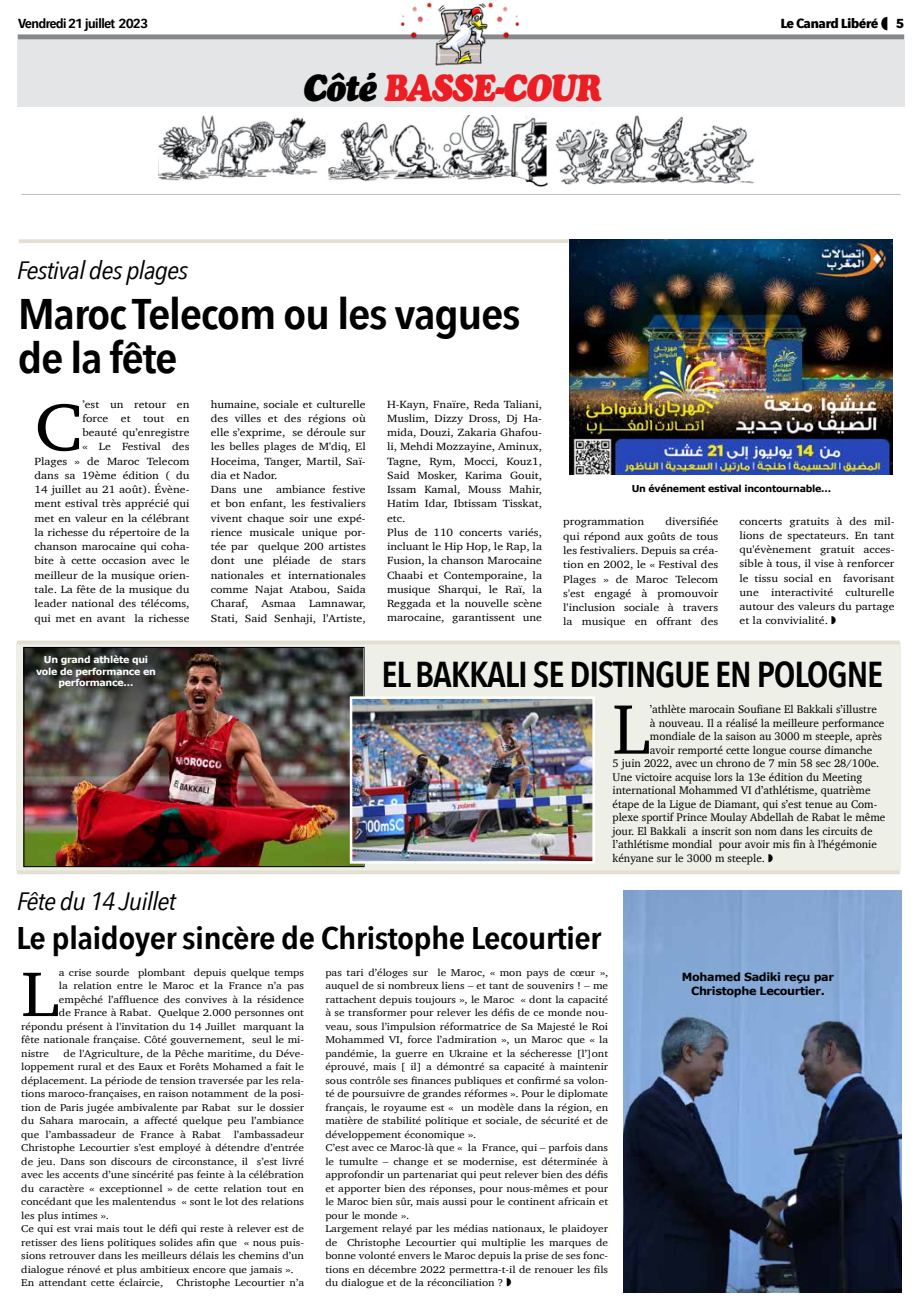
<style>
.page{position:relative;width:922px;height:1312px;background:#fff}
.page>*{position:absolute;margin:0;border:0;box-sizing:border-box;transform-origin:0 0}
.t1{font:71.62px "Charter";color:#000}
.t2{font:68px "Charter";color:#000;scale:1.11 1}
.t3{font:64.5px "Charter";color:#000;scale:1.12 1}
.t4{font:600 42.75px/43.8px "Avenir Next Condensed";letter-spacing:-.03em;color:#000;scale:1.17 1}
.t5{font:italic 37.5px "Cooper Black Std";letter-spacing:-.04em;color:#ed1d24;scale:.9 1}
.t6{font:600 35.88px "Avenir Next Condensed";letter-spacing:-.03em;color:#000}
.t7{font:600 31.25px "Avenir Next Condensed";letter-spacing:-.02em;color:#000;scale:1.17 1}
.t8{font:italic 25px "Avenir Next Condensed";letter-spacing:-.03em;color:#000;scale:1.16 1}
.t9{font:600 13px "Avenir Next Condensed";letter-spacing:-.06em;color:#000;scale:1.25 1}
.t10{font:700 13px "Avenir Next Condensed";letter-spacing:-.04em;color:#000;scale:1.25 1}
.t11{font:11.25px "Charter";color:#000}
.t12{font:700 11.25px/13.5px "Verdana";letter-spacing:-.03em;color:#000;text-align:center}
.t13{font:10.75px/14.2px "Charter";color:#000;text-align:justify;scale:1.11 1}
.t14{font:10.12px/13.5px "Charter";color:#000;scale:1.12 1}
.t15{font:700 9.5px/11.4px "Verdana";letter-spacing:-.03em;color:#fff;text-align:center}
.t16{font:700 9.5px "Verdana";letter-spacing:-.03em;color:#000}
.s1{color:#000}
</style>
<div class="page">
<img style="left:159px;top:116px;width:389px;height:71px">
<img style="left:555px;top:115px;width:200px;height:70px">
<div style="left:17px;top:40px;width:887px;height:67px;background:#e4e5e6"></div>
<hr style="left:21px;top:194px;width:879px;height:1px;background:#bcbec0">
<div style="left:18px;top:34px;width:886px;height:5px;background:#86888a"></div>
<img style="left:395px;top:2px;width:131px;height:64px">
<div style="left:17px;top:642px;width:883px;height:228px;background:#eeefe7"></div>
<img style="left:569px;top:240px;width:323px;height:234px">
<svg style="left:17px;top:640px;width:882px;height:4px;background:#e7e3d9"></svg>
<svg style="left:19px;top:239px;width:549px;height:4px;background:#e5e1d6"></svg>
<hr style="left:17px;top:870px;width:882px;height:4px;background:#e3dfd3">
<img style="left:26px;top:649px;width:336px;height:215px">
<div style="left:24px;top:647px;width:340px;height:219px;border:1px solid #000"></div>
<img style="left:354px;top:700px;width:236px;height:159px">
<div style="left:350px;top:696px;width:244px;height:167px;border:3px solid #fff"></div>
<img style="left:623px;top:890px;width:278px;height:402px">
<p class="t9" style="left:18px;top:12px;width:105px">Vendredi 21 juillet 2023</p>
<p class="t10" style="left:780px;top:15px;width:80px">Le Canard Libéré</p>
<p class="t10" style="left:895px;top:15px;width:8px">5</p>
<h3 class="t8" style="left:17px;top:255px;width:149px">Festival des plages</h3>
<h3 class="t5" style="left:303px;top:64px;width:333px"><span class="s1">Côté</span> BASSE-COUR</h3>
<h3 class="t4" style="left:18px;top:291px;width:431px">Maroc Telecom ou les vagues de la fête</h3>
<p class="t13" style="left:35px;top:396px;width:141px;text-align:right">’est un retour en<br>force et tout en<br>beauté qu’enregistre<br>« Le Festival des<br>Plages » de Maroc Telecom dans sa 19ème édition ( du<br>14 juillet au 21 août). Évène&shy;ment estival très apprécié qui met en valeur en la célébrant la richesse du répertoire de la chanson marocaine qui coha&shy;bite à cette occasion avec le meilleur de la musique orien&shy;tale. La fête de la musique du leader national des télécoms, qui met en avant la richesse</p>
<p class="t13" style="left:211px;top:396px;width:141px;text-align:left">humaine, sociale et culturelle des villes et des régions où elle s’exprime, se déroule sur les belles plages de M'diq, El<br>Hoceima, Tanger, Martil, Saï&shy;dia et Nador.<br>Dans une</p>
<h2 class="t2" style="left:35px;top:368px;width:45px">C</h2>
<p class="t13" style="left:211px;top:482px;width:141px;text-indent:65px">ambiance festive et bon enfant, les festivaliers vivent chaque soir une expé&shy;rience musicale unique por&shy;tée par quelque 200 artistes dont une pléiade de stars nationales et internationales comme Najat Atabou, Saida Charaf, Asmaa Lamnawar, Stati, Said Senhaji, l’Artiste,</p>
<p class="t13" style="left:387px;top:396px;width:141px;text-align:left">H-Kayn, Fnaïre, Reda Taliani,<br>Muslim, Dizzy Dross, Dj Ha&shy;mida, Douzi, Zakaria Ghafou&shy;li, Mehdi Mozzayine, Aminux,<br>Tagne, Rym, Mocci, Kouz1,<br>Said Mosker, Karima Gouit,<br>Issam Kamal, Mouss Mahir,<br>Hatim Idar, Ibtissam Tisskat, etc.<br>Plus de 110 concerts variés, incluant le Hip Hop, le Rap, la<br>Fusion, la chanson Marocaine<br>Chaabi et Contemporaine, la musique Sharqui, le Raï, la<br>Reggada et la nouvelle scène marocaine, garantissent une</p>
<p class="t16" style="left:631px;top:482px;width:201px">Un événement estival incontournable…</p>
<p class="t13" style="left:563px;top:514px;width:141px;text-indent:102px">diversifiée qui répond aux goûts de tous les festivaliers. Depuis sa créa&shy;tion en 2002, le « Festival des Plages » de Maroc Telecom s'est engagé à promouvoir l'inclusion sociale à travers la musique en offrant des</p>
<p class="t13" style="left:739px;top:513px;width:141px">concerts gratuits à des mil&shy;lions de spectateurs. En tant qu'évènement gratuit acces&shy;sible à tous, il vise à renforcer le tissu social en favorisant une interactivité culturelle autour des valeurs du partage et la convivialité.</p>
<p class="t13" style="left:563px;top:514px;width:74px">programmation</p>
<p class="t15" style="left:36px;top:654px;width:121px">Un grand athlète qui vole de performance en performance…</p>
<h3 class="t8" style="left:17px;top:885px;width:139px">Fête du 14 Juillet</h3>
<h3 class="t6" style="left:381px;top:643px;width:503px">EL BAKKALI SE DISTINGUE EN POLOGNE</h3>
<h1 class="t1" style="left:612px;top:667px;width:39px">L</h1>
<p class="t11" style="left:649px;top:699px;width:228px">’athlète marocain Soufiane El Bakkali s’illustre</p>
<p class="t11" style="left:649px;top:713px;width:236px">à nouveau. Il a réalisé la meilleure performance</p>
<p class="t11" style="left:649px;top:726px;width:234px">mondiale de la saison au 3000 m steeple, après</p>
<p class="t11" style="left:649px;top:740px;width:224px">avoir remporté cette longue course dimanche</p>
<p class="t11" style="left:612px;top:753px;width:268px">5 juin 2022, avec un chrono de 7 min 58 sec 28/100e.</p>
<p class="t11" style="left:612px;top:767px;width:251px">Une victoire acquise lors la 13e édition du Meeting</p>
<p class="t11" style="left:612px;top:780px;width:259px">international Mohammed VI d’athlétisme, quatrième</p>
<p class="t11" style="left:612px;top:794px;width:266px">étape de la Ligue de Diamant, qui s’est tenue au Com-</p>
<p class="t11" style="left:612px;top:807px;width:274px">plexe sportif Prince Moulay Abdellah de Rabat le même</p>
<p class="t11" style="left:612px;top:821px;width:262px">jour. El Bakkali a inscrit son nom dans les circuits de</p>
<p class="t11" style="left:612px;top:834px;width:266px">l’athlétisme mondial pour avoir mis fin à l'hégémonie</p>
<p class="t11" style="left:612px;top:848px;width:154px">kényane sur le 3000 m steeple.</p>
<h3 class="t7" style="left:16px;top:910px;width:501px">Le plaidoyer sincère de Christophe Lecourtier</h3>
<h3 class="t3" style="left:21px;top:938px;width:35px">L</h3>
<p class="t14" style="left:59px;top:964px;width:220px">a crise sourde plombant depuis quelque temps</p>
<p class="t14" style="left:59px;top:978px;width:220px">la relation entre le Maroc et la France n’a pas</p>
<p class="t14" style="left:59px;top:991px;width:220px">empêché l’affluence des convives à la résidence</p>
<p class="t14" style="left:59px;top:1005px;width:220px">de France à Rabat. Quelque 2.000 personnes ont</p>
<p class="t14" style="left:21px;top:1018px;width:254px">répondu présent à l'invitation du 14 Juillet marquant la</p>
<p class="t14" style="left:21px;top:1032px;width:254px">fête nationale française. Côté gouvernement, seul le mi-</p>
<p class="t14" style="left:21px;top:1045px;width:26px">nistre</p>
<p class="t14" style="left:21px;top:1045px;width:254px;text-indent:42px">de l'Agriculture, de la Pêche maritime, du Déve&shy;loppement rural et des Eaux et Forêts Mohamed a fait le déplacement. La période de tension traversée par les rela&shy;tions maroco-françaises, en raison notamment de la posi&shy;tion de Paris jugée ambivalente par Rabat sur le dossier du Sahara marocain, a affecté quelque peu l’ambiance que l’ambassadeur de France à Rabat l’ambassadeur Christophe Lecourtier s’est employé à détendre d’entrée de jeu. Dans son discours de circonstance, il s’est livré avec les accents d’une sincérité pas feinte à la célébration du caractère « exceptionnel » de cette relation tout en concédant que les malentendus « sont le lot des relations les plus intimes ».<br>Ce qui est vrai mais tout le défi qui reste à relever est de retisser des liens politiques solides afin que « nous puis&shy;sions retrouver dans les meilleurs délais les chemins d’un dialogue rénové et plus ambitieux encore que jamais ».<br>En attendant cette éclaircie,</p>
<p class="t14" style="left:176px;top:1275px;width:115px">Christophe Lecourtier n’a</p>
<p class="t14" style="left:325px;top:964px;width:254px">pas tari d’éloges sur le Maroc, « mon pays de cœur », auquel de si nombreux liens – et tant de souvenirs ! – me rattachent depuis toujours », le Maroc « dont la capacité à se transformer pour relever les défis de ce monde nou&shy;veau, sous l’impulsion réformatrice de Sa Majesté le Roi Mohammed VI, force l’admiration », un Maroc que « la pandémie, la guerre en Ukraine et la sécheresse [l’]ont éprouvé, mais [ il] a démontré sa capacité à maintenir sous contrôle ses finances publiques et confirmé sa volon&shy;té de poursuivre de grandes réformes ». Pour le diplomate français, le royaume est « un modèle dans la région, en matière de stabilité politique et sociale, de sécurité et de développement économique ».<br>C’est avec ce Maroc-là que « la France, qui – parfois dans le tumulte – change et se modernise, est déterminée à approfondir un partenariat qui peut relever bien des défis et apporter bien des réponses, pour nous-mêmes et pour le Maroc bien sûr, mais aussi pour le continent africain et pour le monde ».<br>Largement relayé par les médias nationaux, le plaidoyer de Christophe Lecourtier qui multiplie les marques de bonne volonté envers le Maroc depuis la prise de ses fonc&shy;tions en décembre 2022 permettra-t-il de renouer les fils du dialogue et de la réconciliation ?</p>
<p class="t12" style="left:681px;top:970px;width:154px">Mohamed Sadiki reçu par<br>Christophe Lecourtier.</p>
</div>
